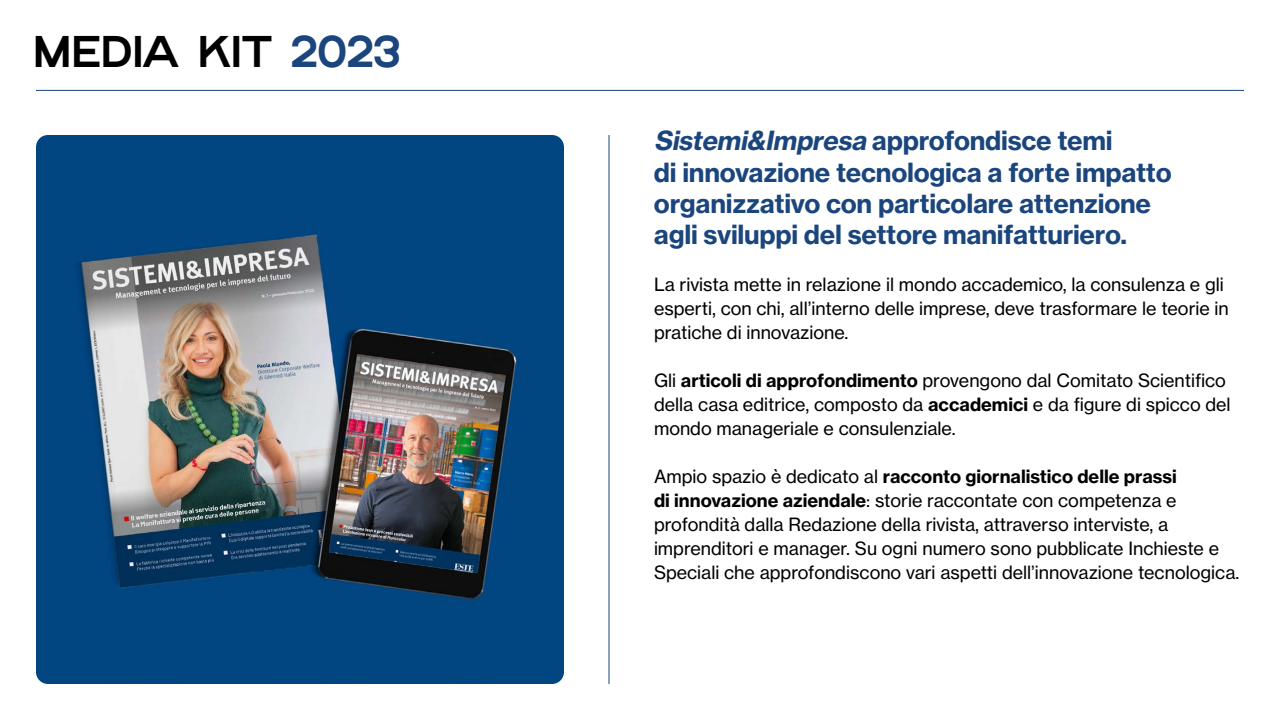
<style>
.page{position:relative;width:1280px;height:720px;background:#fff}
.page>*{position:absolute;margin:0;border:0;box-sizing:border-box;transform-origin:0 0}
.t1{font:45.7px "Gridstar";color:#000}
.t2{font:26px/31.2px "N Haas Grotesk TX Pro 75 Bd";letter-spacing:-.01em;color:#1a457d}
.t3{font:18px/24px "N Haas Grotesk TX Pro 55 Rg";color:#000}
.t4{font:18px "N Haas Grotesk TX Pro 75 Bd";color:#000}
.s1{color:#1a457d}
.s2{font-style:italic}
.s3{font-family:"N Haas Grotesk TX Pro 75 Bd"}
.s4{font-family:"N Haas Grotesk TX Pro 55 Rg"}
</style>
<div class="page">
<hr style="left:36px;top:90px;width:1208px;height:1px;background:#1a457d">
<hr style="left:609px;top:135px;width:1px;height:549px;background:#1a457d">
<img style="left:36px;top:135px;width:528px;height:549px">
<h1 class="t1" style="left:33px;top:22px;width:369px">MEDIA KIT <span class="s1">2023</span></h1>
<h2 class="t2" style="left:654px;top:125px;width:519px"><span class="s2">Sistemi&amp;Impresa</span> approfondisce temi<br>di innovazione tecnologica a forte impatto organizzativo con particolare attenzione agli sviluppi del settore manifatturiero.</h2>
<p class="t3" style="left:654px;top:273px;width:576px">La rivista mette in relazione il mondo accademico, la consulenza e gli esperti, con chi, all’interno delle imprese, deve trasformare le teorie in pratiche di innovazione.</p>
<p class="t3" style="left:654px;top:369px;width:578px">Gli <span class="s3">articoli di approfondimento</span> provengono dal Comitato Scientifico della casa editrice, composto da <span class="s3">accademici</span> e da figure di spicco del mondo manageriale e consulenziale.</p>
<p class="t4" style="left:654px;top:465px;width:525px"><span class="s4">Ampio spazio è dedicato al</span> racconto giornalistico delle prassi</p>
<p class="t3" style="left:654px;top:489px;width:587px"><span class="s3">di innovazione aziendale</span>: storie raccontate con competenza e profondità dalla Redazione della rivista, attraverso interviste, a imprenditori e manager. Su ogni numero sono pubblicate Inchieste e Speciali che approfondiscono vari aspetti dell’innovazione tecnologica.</p>
</div>
